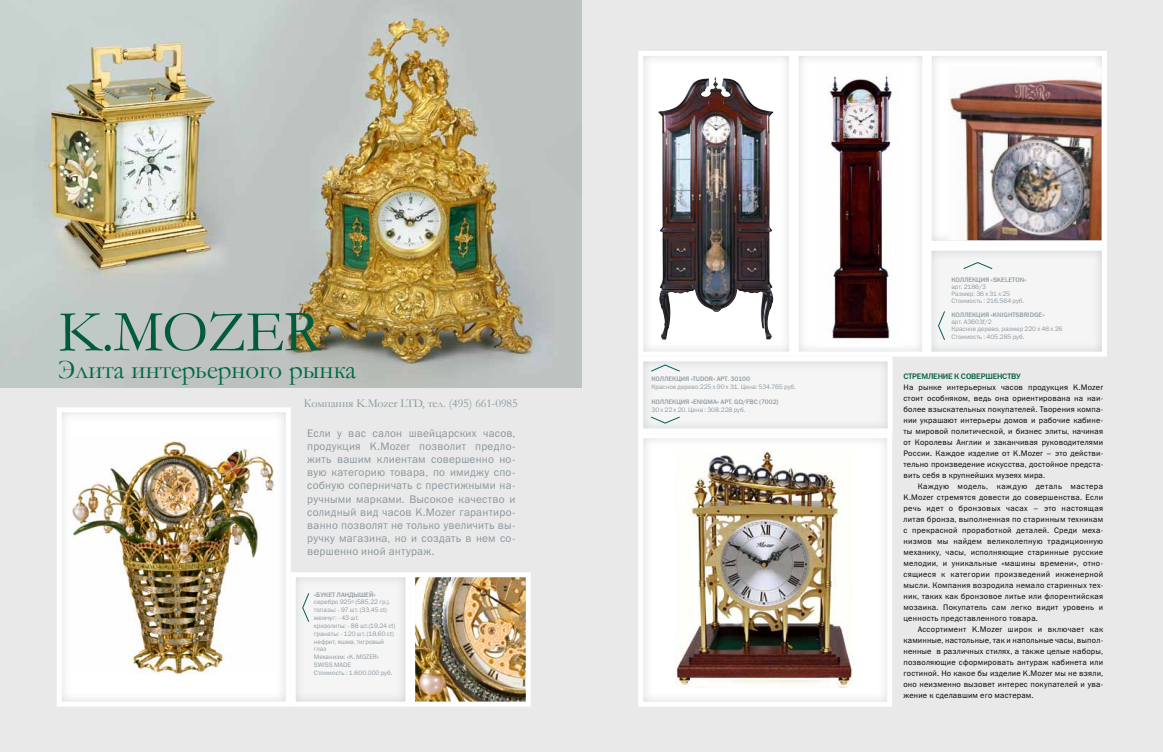
<style>
.page{position:relative;width:1163px;height:752px;background:#fff}
.page>*{position:absolute;margin:0;border:0;box-sizing:border-box;transform-origin:0 0}
.t1{font:59px "Garamond Antiqua";letter-spacing:-.01em;color:#005c3b}
.t2{font:27px "Garamond Antiqua";letter-spacing:-.01em;color:#006848}
.t3{font:12px "Garamond Antiqua";letter-spacing:-.01em;color:#89959b}
.t4{font:11px/13.2px "Franklin Gothic Book C";letter-spacing:.02em;color:#89959b;text-align:justify}
.t5{font:8px/11px "Franklin Gothic Book C";letter-spacing:.03em;color:#000;text-align:justify}
.t6{font:8px "Franklin Gothic Medium C";letter-spacing:-.025em;color:#005c3b}
.t7{font:6.5px/7.8px "Franklin Gothic Book C";color:#8f9aa1}
.t8{font:6.5px "Franklin Gothic Medium C";letter-spacing:-.005em;color:#8f9aa1}
</style>
<div class="page">
<div style="left:0;top:0;width:1162px;height:751px;background:#e9e9e9"></div>
<img style="left:0;top:0;width:581px;height:387px">
<div style="left:55px;top:405px;width:236px;height:301px;background:#acb6bb;opacity:.6"></div>
<div style="left:57px;top:407px;width:234px;height:299px;border:5px solid #fff"></div>
<div style="left:408px;top:570px;width:123px;height:136px;background:#e9e9e9"></div>
<img style="left:416px;top:578px;width:108px;height:122px">
<div style="left:410px;top:572px;width:120px;height:134px;border:5px solid #fff"></div>
<div style="left:289px;top:570px;width:121px;height:136px;background:#f5f5f5"></div>
<div style="left:291px;top:572px;width:119px;height:134px;border:5px solid #fff"></div>
<div style="left:637px;top:431px;width:256px;height:275px;background:#fff"></div>
<div style="left:638px;top:433px;width:254px;height:273px;border:5px solid #fff"></div>
<div style="left:637px;top:49px;width:157px;height:307px;background:#acb6bb;opacity:.6"></div>
<div style="left:638px;top:51px;width:156px;height:305px;border:5px solid #fff"></div>
<div style="left:792px;top:49px;width:135px;height:307px;background:#acb6bb;opacity:.6"></div>
<div style="left:793px;top:51px;width:134px;height:305px;border:5px solid #fff"></div>
<div style="left:924px;top:49px;width:182px;height:197px;background:#acb6bb;opacity:.6"></div>
<img style="left:1006px;top:57px;width:94px;height:9px">
<div style="left:926px;top:51px;width:180px;height:195px;border:5px solid #fff"></div>
<div style="left:637px;top:355px;width:256px;height:79px;background:#f5f5f5"></div>
<div style="left:638px;top:356px;width:254px;height:77px;border:5px solid #fff"></div>
<img style="left:658px;top:77px;width:56px;height:262px">
<img style="left:675px;top:450px;width:177px;height:237px">
<svg style="left:302px;top:593px;width:8px;height:29px"></svg>
<img style="left:71px;top:436px;width:203px;height:238px">
<svg style="left:650px;top:364px;width:30px;height:8px"></svg>
<svg style="left:651px;top:416px;width:29px;height:8px"></svg>
<div style="left:924px;top:244px;width:182px;height:112px;background:#f5f5f5"></div>
<div style="left:926px;top:246px;width:180px;height:110px;border:5px solid #fff"></div>
<svg style="left:938px;top:311px;width:7px;height:29px"></svg>
<img style="left:948px;top:66px;width:153px;height:174px">
<img style="left:817px;top:68px;width:84px;height:278px">
<svg style="left:963px;top:262px;width:30px;height:7px"></svg>
<h1 class="t1" style="left:58px;top:292px;width:264px">K.Mozer</h1>
<h2 class="t2" style="left:58px;top:351px;width:299px">Элита интерьерного рынка</h2>
<h3 class="t3" style="left:304px;top:394px;width:215px">Компания K.Mozer LTD, тел. (495) 661-0985</h3>
<p class="t4" style="left:307px;top:426px;width:210px">Если у вас салон швейцарских часов, продукция K.Mozer позволит предло&shy;жить вашим клиентам совершенно но&shy;вую категорию товара, по имиджу спо&shy;собную соперничать с престижными на&shy;ручными марками. Высокое качество и солидный вид часов K.Mozer гарантиро&shy;ванно позволят не только увеличить вы&shy;ручку магазина, но и создать в нем со&shy;вершенно иной антураж.</p>
<p class="t8" style="left:314px;top:590px;width:63px">«БУКЕТ ЛАНДЫШЕЙ»</p>
<p class="t7" style="left:314px;top:598px;width:83px">серебро 925<sup>0</sup> (585,22 гр.), топазы: - 97 шт. (33,45 ct) жемчуг: - 43 шт.<br>хризолиты: - 88 шт.(19,24 ct) гранаты: - 120 шт. (18,60 ct) нефрит, яшма, тигровый глаз<br>Механизм: «K. MOZER»<br>SWISS MADE<br>Стоимость : 1.600.000 руб.</p>
<p class="t8" style="left:651px;top:375px;width:100px">КОЛЛ ЕКЦИЯ «TUDOR» АРТ. 30100</p>
<p class="t7" style="left:651px;top:382px;width:146px">Красное дерево 225 х 90 х 31. Цена: 534.765 руб.</p>
<p class="t8" style="left:651px;top:398px;width:129px">КОЛЛ ЕКЦИЯ «ENIGMA» АРТ. GD/FBC (7002)</p>
<p class="t7" style="left:651px;top:406px;width:95px">30 x 22 x 20. Цена : 308.228 руб.</p>
<p class="t8" style="left:951px;top:276px;width:77px">КОЛЛ ЕКЦИЯ «SKELETON»</p>
<p class="t7" style="left:951px;top:283px;width:74px;line-height:7px">арт. 2186/3<br>Размер: 36 х 31 х 25<br>Стоимость : 216.564 руб.</p>
<p class="t8" style="left:951px;top:311px;width:95px">КОЛЛ ЕКЦИЯ «KNIGHTSBRIDGE»</p>
<p class="t7" style="left:951px;top:318px;width:113px;line-height:7px">арт. А3603f/2<br>Красное дерево, размер 220 х 46 х 26<br>Стоимость : 405.285 руб.</p>
<p class="t6" style="left:903px;top:371px;width:119px">СТРЕМЛЕНИЕ К СОВЕРШЕНСТВУ</p>
<p class="t5" style="left:903px;top:381px;width:201px">На рынке интерьерных часов продукция K.Mozer стоит особняком, ведь она ориентирована на наи&shy;более взыскательных покупателей. Творения компа&shy;нии украшают интерьеры домов и рабочие кабине&shy;ты мировой политической, и бизнес элиты, начиная от Королевы Англии и заканчивая руководителями России. Каждое изделие от K.Mozer – это действи&shy;тельно произведение искусства, достойное предста&shy;вить себя в крупнейших музеях мира.</p>
<p class="t5" style="left:903px;top:480px;width:201px;text-indent:14px">Каждую модель, каждую деталь мастера K.Mozer стремятся довести до совершенства. Если речь идет о бронзовых часах – это настоящая литая бронза, выполненная по старинным техникам с прекрасной проработкой деталей. Среди меха&shy;низмов мы найдем великолепную традиционную механику, часы, исполняющие старинные русские мелодии, и уникальные «машины времени», отно&shy;сящиеся к категории произведений инженерной мысли. Компания возродила немало старинных тех&shy;ник, таких как бронзовое литье или флорентийская мозаика. Покупатель сам легко видит уровень и ценность представленного товара.</p>
<p class="t5" style="left:903px;top:623px;width:201px;text-indent:14px">Ассортимент K.Mozer широк и включает как каминные, настольные, так и напольные часы, выпол&shy;ненные в различных стилях, а также целые наборы, позволяющие сформировать антураж кабинета или гостиной. Но какое бы изделие K.Mozer мы не взяли, оно неизменно вызовет интерес покупателей и ува&shy;жение к сделавшим его мастерам.</p>
</div>
